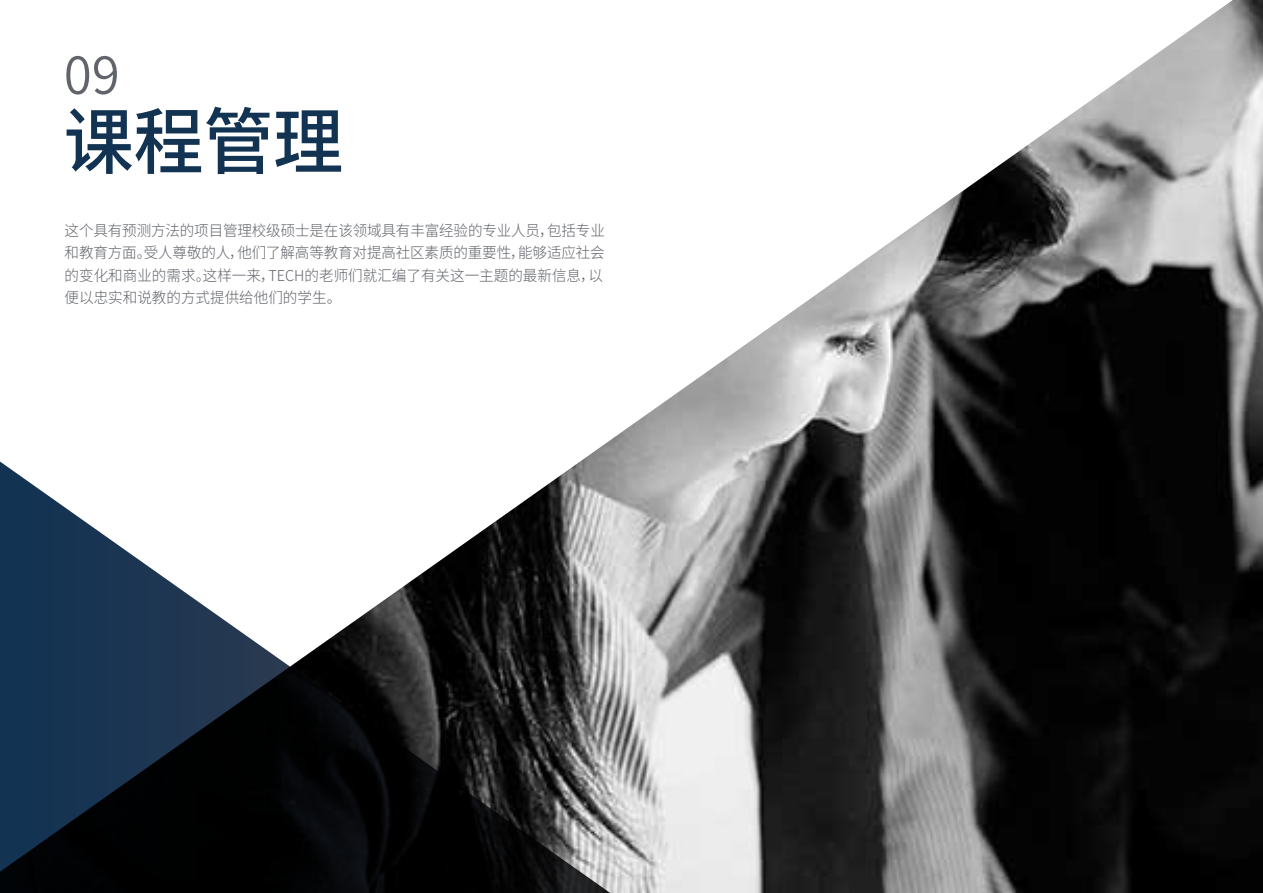
<style>
.page{position:relative;width:1263px;height:893px;background:#fff}
.page>*{position:absolute;margin:0;border:0;box-sizing:border-box;transform-origin:0 0}
.t1{font:500 72px "Source Han Sans CN";color:#123352}
.t2{font:52.5px "Source Han Sans CN";color:#61646a}
.t3{font:300 15px/22.5px "Source Han Sans CN";letter-spacing:-.01em;color:#61646a}
</style>
<div class="page">
<img style="left:602px;top:0;width:661px;height:893px">
<svg style="left:0;top:446px;width:640px;height:447px"></svg>
<h2 class="t2" style="left:64px;top:45px;width:57px">09</h2>
<h1 class="t1" style="left:64px;top:101px;width:281px">课程管理</h1>
<p class="t3" style="left:65px;top:219px;width:542px">这个具有预测方法的项目管理校级硕士是在该领域具有丰富经验的专业人员，包括专业和教育方面。受人尊敬的人，他们了解高等教育对提高社区素质的重要性，能够适应社会的变化和商业的需求。这样一来，TECH的老师们就汇编了有关这一主题的最新信息，以便以忠实和说教的方式提供给他们的学生。</p>
</div>
